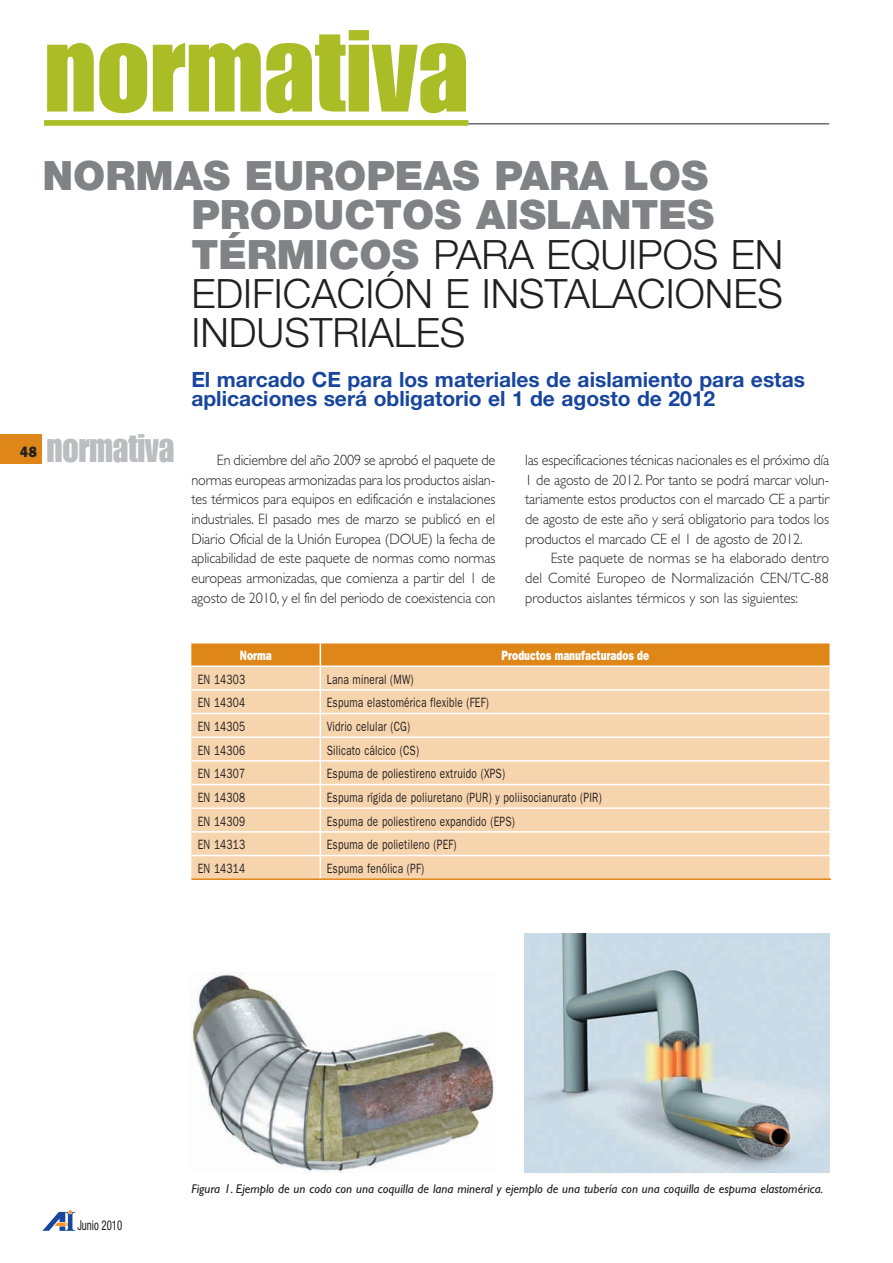
<style>
.page{position:relative;width:893px;height:1263px;background:#fff}
.page>*{position:absolute;margin:0;border:0;box-sizing:border-box;transform-origin:0 0}
.t1{font:114px "Impact";color:#aabd26}
.t2{font:300 40.5px/39.3px "Helvetica Neue";color:#231f20}
.t3{font:39px "Impact";letter-spacing:-.01em;color:#bcbdc0;scale:.9 1}
.t4{font:700 21px/19.6px "Helvetica Neue";color:#18469d}
.t5{font:300 15px/19.6px "Gill Sans";letter-spacing:-.01em;color:#231f20;text-align:justify;scale:.95 1}
.t6{font:800 15px "Franklin Gothic";color:#231f20;scale:.9 1}
.t7{font:13.5px "Franklin Gothic";letter-spacing:.02em;color:#231f20;scale:.75 1}
.t8{font:800 13.5px "Franklin Gothic";color:#fff;scale:.75 1}
.t9{font:condensed 13.5px "Helvetica Neue";color:#231f20;scale:.8 1}
.t10{font:italic 12.75px "Gill Sans";color:#231f20}
.s1{font-weight:900;color:#808285}
</style>
<div class="page">
<div style="left:0;top:434px;width:42px;height:30px;background:#df8619"></div>
<hr style="left:191px;top:123px;width:638px;height:1px;background:#231f20">
<div style="left:44px;top:120px;width:424px;height:6px;background:#aabd26"></div>
<svg style="left:42px;top:1210px;width:33px;height:21px"></svg>
<img style="left:191px;top:972px;width:304px;height:200px">
<img style="left:525px;top:933px;width:304px;height:239px">
<hr style="left:191px;top:878px;width:640px;height:2px;background:#df8619">
<svg style="left:191px;top:643px;width:640px;height:235px;background:#f4cfa5"></svg>
<h1 class="t1" style="left:44px;top:30px;width:426px">normativa</h1>
<h2 class="t2" style="left:191px;top:160px;width:593px;text-indent:-149px"><span class="s1">NORMAS EUROPEAS PARA LOS<br>PRODUCTOS AISLANTES<br>TÉRMICOS</span> PARA EQUIPOS EN<br>EDIFICACIÓN E INSTALACIONES<br>INDUSTRIALES</h2>
<h3 class="t4" style="left:191px;top:371px;width:615px">El marcado CE para los materiales de aislamiento para estas aplicaciones será obligatorio el 1 de agosto de 2012</h3>
<p class="t6" style="left:20px;top:446px;width:20px">48</p>
<h3 class="t3" style="left:47px;top:434px;width:144px">normativa</h3>
<p class="t5" style="left:191px;top:452px;width:322px;text-indent:26px">En diciembre del año 2009 se aprobó el paquete de normas europeas armonizadas para los productos aislan&shy;tes térmicos para equipos en edificación e instalaciones industriales. El pasado mes de marzo se publicó en el Diario Oficial de la Unión Europea (DOUE) la fecha de aplicabilidad de este paquete de normas como normas europeas armonizadas, que comienza a partir del 1 de agosto de 2010, y el fin del periodo de coexistencia con</p>
<p class="t5" style="left:525px;top:452px;width:322px">las especificaciones técnicas nacionales es el próximo día 1 de agosto de 2012. Por tanto se podrá marcar volun&shy;tariamente estos productos con el marcado CE a partir de agosto de este año y será obligatorio para todos los productos el marcado CE el 1 de agosto de 2012.</p>
<p class="t5" style="left:525px;top:550px;width:321px;text-indent:26px">Este paquete de normas se ha elaborado dentro del Comité Europeo de Normalización CEN/TC-88 productos aislantes térmicos y son las siguientes:</p>
<p class="t8" style="left:240px;top:651px;width:44px">Norma</p>
<p class="t8" style="left:501px;top:651px;width:198px">Productos manufacturados de</p>
<p class="t7" style="left:198px;top:674px;width:65px">EN 14303</p>
<p class="t7" style="left:327px;top:674px;width:117px">Lana mineral (MW)</p>
<p class="t7" style="left:198px;top:698px;width:65px">EN 14304</p>
<p class="t7" style="left:327px;top:698px;width:218px">Espuma elastomérica flexible (FEF)</p>
<p class="t7" style="left:198px;top:722px;width:65px">EN 14305</p>
<p class="t7" style="left:327px;top:722px;width:113px">Vidrio celular (CG)</p>
<p class="t7" style="left:198px;top:745px;width:65px">EN 14306</p>
<p class="t7" style="left:327px;top:745px;width:125px">Silicato cálcico (CS)</p>
<p class="t7" style="left:198px;top:769px;width:65px">EN 14307</p>
<p class="t7" style="left:327px;top:769px;width:239px">Espuma de poliestireno extruido (XPS)</p>
<p class="t7" style="left:198px;top:793px;width:65px">EN 14308</p>
<p class="t7" style="left:327px;top:793px;width:368px">Espuma rígida de poliuretano (PUR) y poliisocianurato (PIR)</p>
<p class="t7" style="left:198px;top:816px;width:65px">EN 14309</p>
<p class="t7" style="left:327px;top:816px;width:253px">Espuma de poliestireno expandido (EPS)</p>
<p class="t7" style="left:198px;top:840px;width:65px">EN 14313</p>
<p class="t7" style="left:327px;top:840px;width:175px">Espuma de polietileno (PEF)</p>
<p class="t7" style="left:198px;top:864px;width:65px">EN 14314</p>
<p class="t7" style="left:327px;top:864px;width:131px">Espuma fenólica (PF)</p>
<p class="t9" style="left:77px;top:1220px;width:58px">Junio 2010</p>
<p class="t10" style="left:191px;top:1184px;width:633px">Figura 1. Ejemplo de un codo con una coquilla de lana mineral y ejemplo de una tubería con una coquilla de espuma elastomérica.</p>
</div>
